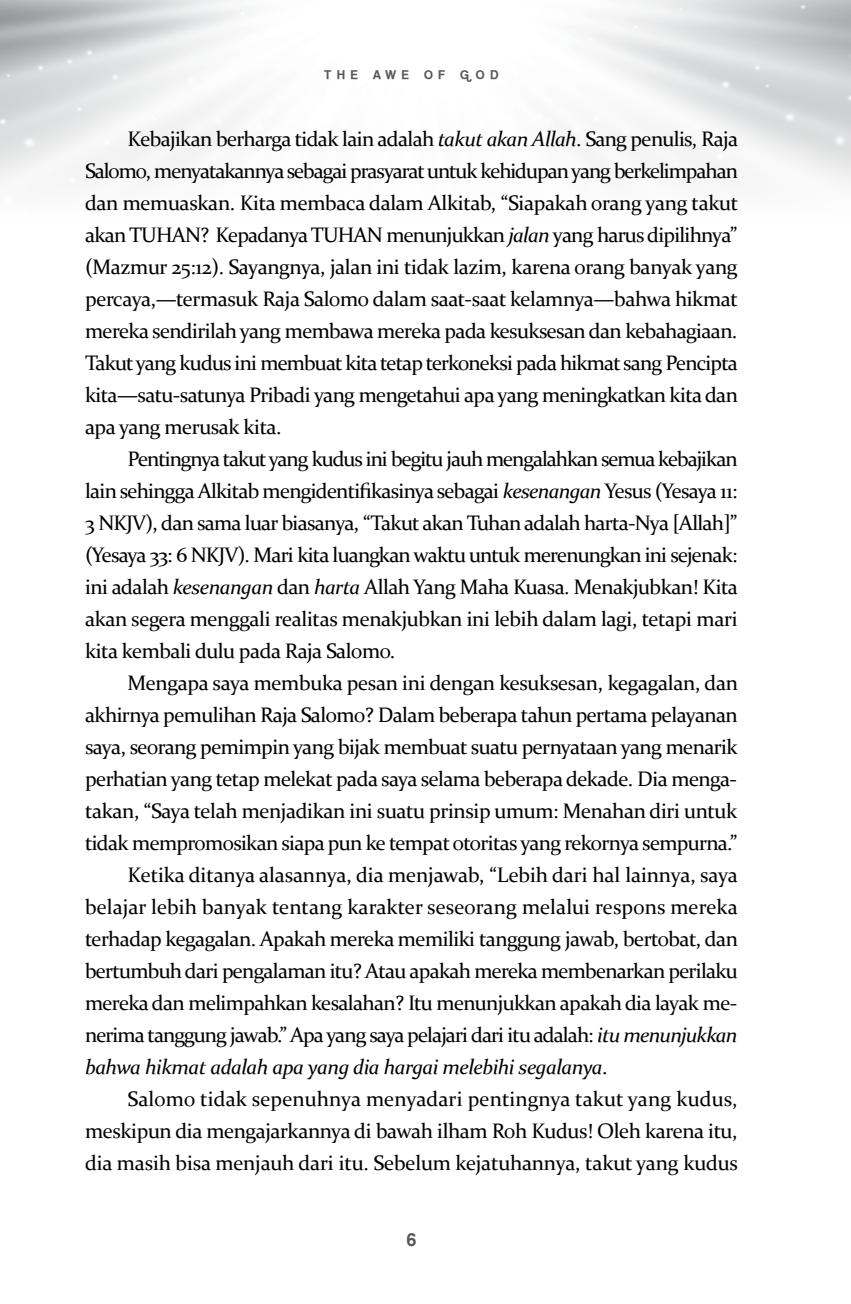
<style>
.page{position:relative;width:851px;height:1304px;background:#fff}
.page>*{position:absolute;margin:0;border:0;box-sizing:border-box;transform-origin:0 0}
.t1{font:21px/32px "Constantia";letter-spacing:-.03em;color:#000;text-align:justify}
.t2{font:21px "Constantia";letter-spacing:-.01em;color:#000}
.t3{font:21px "Constantia";color:#000}
.t4{font:21px "Constantia";letter-spacing:.005em;color:#000}
.t5{font:italic 21px "Constantia";letter-spacing:-.025em;color:#000}
.t6{font:18px "Coolvetica";color:#58595b}
.t7{font:12px "Coolvetica";letter-spacing:.5em;color:#58595b}
.s1{font-style:italic}
.s2{font-style:normal}
</style>
<div class="page">
<p class="t7" style="left:324px;top:68px;width:35px">THE</p>
<p class="t7" style="left:373px;top:68px;width:38px">AWE</p>
<p class="t7" style="left:424px;top:68px;width:23px">O F</p>
<p class="t7" style="left:460px;top:68px;width:39px">GOD</p>
<p class="t1" style="left:85px;top:122px;width:654px;text-indent:43px">Kebajikan berharga tidak lain adalah <span class="s1">takut akan Allah</span>. Sang penulis, Raja Salomo, menyatakannya sebagai prasyarat untuk kehidupan yang berkelimpahan dan memuaskan. Kita membaca dalam Alkitab, “Siapakah orang yang takut akan TUHAN? Kepadanya TUHAN menunjukkan <span class="s1">jalan</span> yang harus dipilihnya” (Mazmur 25:12). Sayangnya, jalan ini tidak lazim, karena orang banyak yang percaya,—termasuk Raja Salomo dalam saat-saat kelamnya—bahwa hikmat mereka sendirilah yang membawa mereka pada kesuksesan dan kebahagiaan.<br>Takut yang kudus ini membuat kita tetap terkoneksi pada hikmat sang Pencipta kita—satu-satunya Pribadi yang mengetahui apa yang meningkatkan kita dan apa yang merusak kita.</p>
<p class="t1" style="left:85px;top:442px;width:654px;text-indent:43px">Pentingnya takut yang kudus ini begitu jauh mengalahkan semua kebajikan lain sehingga Alkitab mengidentifikasinya sebagai <span class="s1">kesenangan</span> Yesus (Yesaya 11:<br>3 NKJV), dan sama luar biasanya, “Takut akan Tuhan adalah harta-Nya [Allah]” (Yesaya 33: 6 NKJV). Mari kita luangkan waktu untuk merenungkan ini sejenak: ini adalah <span class="s1">kesenangan</span> dan <span class="s1">harta</span> Allah Yang Maha Kuasa. Menakjubkan! Kita akan segera menggali realitas menakjubkan ini lebih dalam lagi, tetapi mari kita kembali dulu pada Raja Salomo.</p>
<p class="t1" style="left:128px;top:666px;width:611px">Mengapa saya membuka pesan ini dengan kesuksesan, kegagalan, dan</p>
<p class="t1" style="left:85px;top:698px;width:654px">akhirnya pemulihan Raja Salomo? Dalam beberapa tahun pertama pelayanan</p>
<p class="t1" style="left:85px;top:730px;width:654px">saya, seorang pemimpin yang bijak membuat suatu pernyataan yang menarik</p>
<p class="t1" style="left:85px;top:762px;width:651px">perhatian yang tetap melekat pada saya selama beberapa dekade. Dia menga-</p>
<p class="t1" style="left:85px;top:794px;width:653px">takan, “Saya telah menjadikan ini suatu prinsip umum: Menahan diri untuk</p>
<p class="t1" style="left:85px;top:826px;width:653px">tidak mempromosikan siapa pun ke tempat otoritas yang rekornya sempurna.”</p>
<p class="t2" style="left:128px;top:861px;width:611px">Ketika ditanya alasannya, dia menjawab, “Lebih dari hal lainnya, saya</p>
<p class="t3" style="left:85px;top:893px;width:654px">belajar lebih banyak tentang karakter seseorang melalui respons mereka</p>
<p class="t1" style="left:85px;top:922px;width:654px">terhadap kegagalan. Apakah mereka memiliki tanggung jawab, bertobat, dan</p>
<p class="t1" style="left:85px;top:954px;width:654px">bertumbuh dari pengalaman itu? Atau apakah mereka membenarkan perilaku</p>
<p class="t1" style="left:85px;top:986px;width:652px">mereka dan melimpahkan kesalahan? Itu menunjukkan apakah dia layak me-</p>
<p class="t1" style="left:85px;top:1018px;width:653px">nerima tanggung jawab.” Apa yang saya pelajari dari itu adalah: <span class="s1">itu menunjukkan</span></p>
<p class="t5" style="left:85px;top:1053px;width:524px">bahwa hikmat adalah apa yang dia hargai melebihi segalanya<span class="s2">.</span></p>
<p class="t4" style="left:128px;top:1085px;width:611px">Salomo tidak sepenuhnya menyadari pentingnya takut yang kudus,</p>
<p class="t1" style="left:85px;top:1114px;width:654px">meskipun dia mengajarkannya di bawah ilham Roh Kudus! Oleh karena itu,</p>
<p class="t2" style="left:85px;top:1149px;width:654px">dia masih bisa menjauh dari itu. Sebelum kejatuhannya, takut yang kudus</p>
<p class="t6" style="left:406px;top:1230px;width:11px">6</p>
</div>
